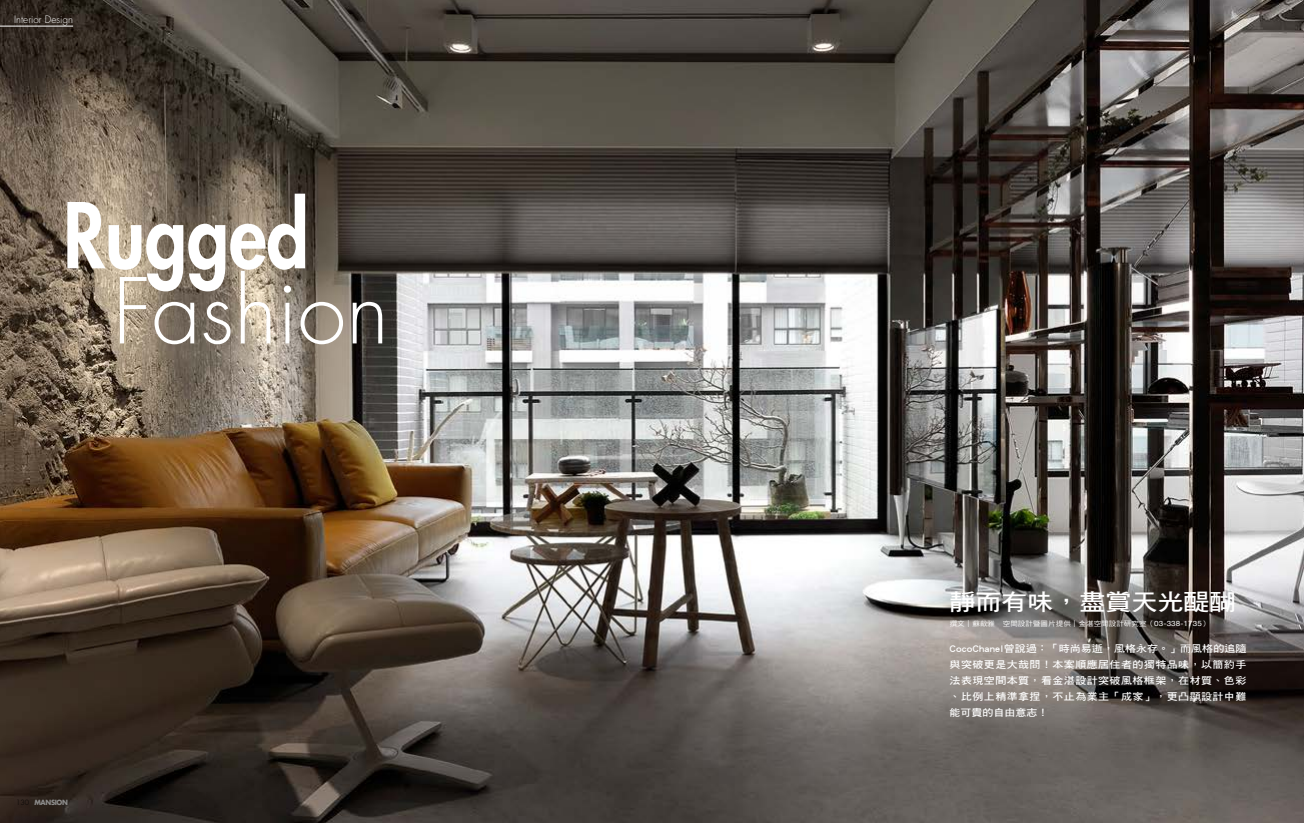
<style>
.page{position:relative;width:1304px;height:823px;background:#fff}
.page>*{position:absolute;margin:0;border:0;box-sizing:border-box;transform-origin:0 0}
.t1{font:300 88px "Futura";color:#fff}
.t2{font:800 88px "Futura";color:#fff;scale:.85 1}
.t3{font:22.9px "DF Hei Std W7";color:#fff;scale:1.14 1}
.t4{font:300 10px "Futura";color:#fff}
.t5{font:9.9px/16px "DF Hei Std W7";letter-spacing:.04em;color:#fff;text-align:justify;scale:1.11 1}
.t6{font:700 7px "Futura";letter-spacing:-.05em;color:#8c8c8b;scale:.95 1}
.t7{font:6.8px "DF Hei Std W5";letter-spacing:.01em;color:#fff;scale:1.11 1}
.s1{font-weight:300;color:#000}
.s2{font-family:"Helvetica Neue";font-size:7.3px}
</style>
<div class="page">
<img style="left:0;top:0;width:1304px;height:822px">
<hr style="left:0;top:26px;width:73px;height:1px;background:#fff">
<p class="t4" style="left:14px;top:13px;width:60px">Interior Design</p>
<h1 class="t2" style="left:63px;top:177px;width:290px">Rugged</h1>
<h1 class="t1" style="left:113px;top:255px;width:278px">Fashion</h1>
<p class="t6" style="left:16px;top:797px;width:56px"><span class="s1">130</span> MANSION</p>
<h2 class="t3" style="left:950px;top:588px;width:252px">靜而有味，盡賞天光醍醐</h2>
<p class="t7" style="left:950px;top:619px;width:235px">撰文｜蘇歆雅　空間設計暨圖片提供｜金湛空間設計研究室（<span class="s2">03-338-1735</span>）</p>
<p class="t5" style="left:950px;top:640px;width:269px">CocoChanel曾說過：「時尚易逝，風格永存。」而風格的追隨與突破更是大哉問！本案順應居住者的獨特品味，以簡約手法表現空間本質，看金湛設計突破風格框架，在材質、色彩、比例上精準拿捏，不止為業主「成家」，更凸顯設計中難能可貴的自由意志！</p>
</div>
